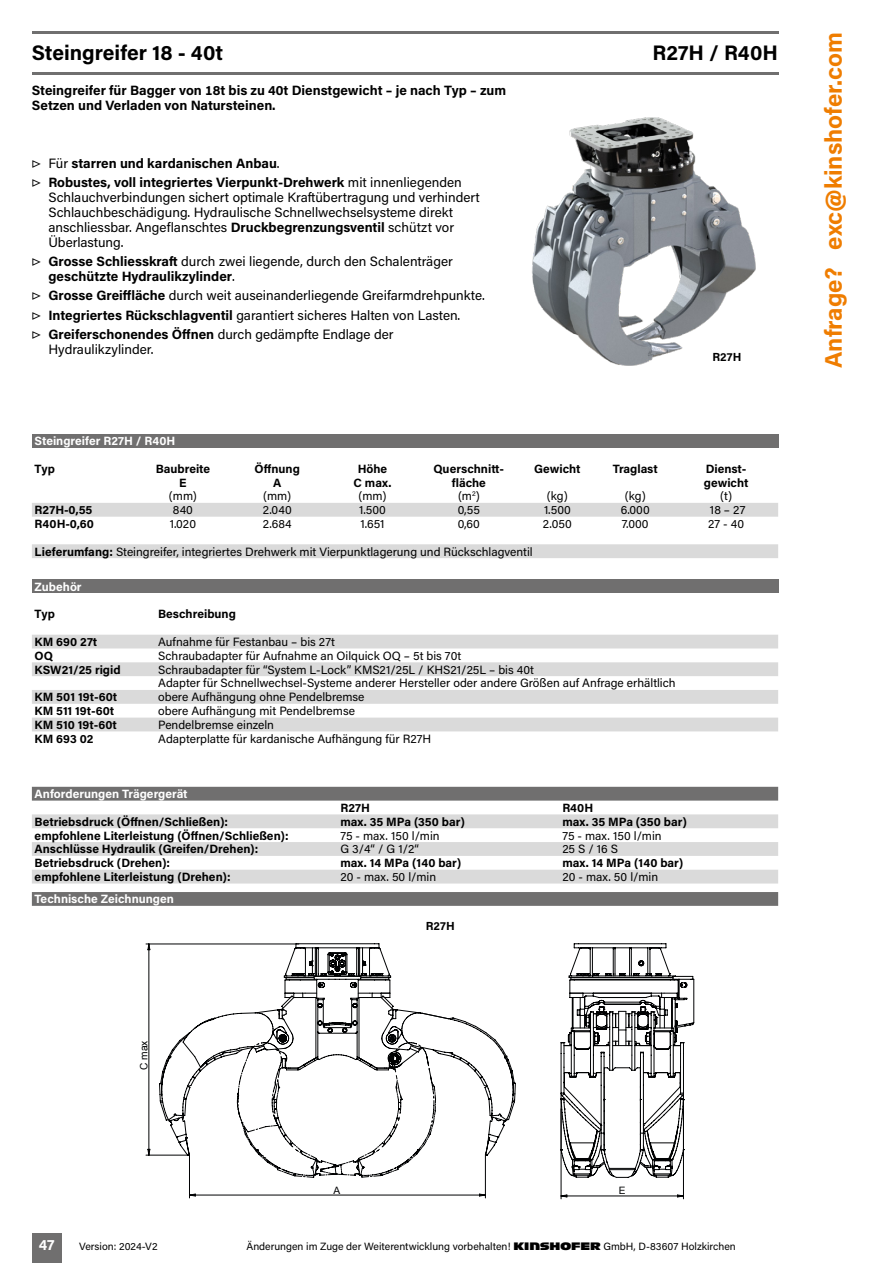
<style>
.page{position:relative;width:893px;height:1263px;background:#fff}
.page>*{position:absolute;margin:0;border:0;box-sizing:border-box;transform-origin:0 0}
.t1{font:700 24px "Acumin Pro";color:#ef7d00}
.t2{font:700 21px "Acumin Pro";color:#000}
.t3{font:700 15px "Acumin Pro";color:#fff}
.t4{font:13.5px/15px "Acumin Pro";color:#000}
.t5{font:700 13.5px/15px "Acumin Pro";color:#000}
.t6{font:12px/13.8px "Acumin Pro";color:#000}
.t7{font:700 12px "Acumin Pro";color:#000}
.t8{font:700 12px "Acumin Pro";color:#fff}
.t9{font:700 11.7px "Acumin Pro";color:#000}
.t10{font:10.5px "Acumin Pro";color:#000}
.t11{font:10.2px "Arial";color:#010203}
.s1{font-weight:400}
.s2{font-weight:700}
.s3{font-family:"Antique Olive Kinshofer"}
</style>
<div class="page">
<div style="left:32px;top:1233px;width:30px;height:30px;background:#706f6f"></div>
<div style="left:32px;top:434px;width:746px;height:14px;background:#706f6f"></div>
<svg style="left:32px;top:503px;width:746px;height:55px"></svg>
<svg style="left:560px;top:943px;width:135px;height:235px"></svg>
<hr style="left:561px;top:1109px;width:1px;height:90px;background:#010203">
<hr style="left:683px;top:1109px;width:1px;height:90px;background:#010203">
<hr style="left:561px;top:1196px;width:122px;height:1px;background:#010203">
<svg style="left:147px;top:943px;width:3px;height:7px"></svg>
<hr style="left:146px;top:944px;width:153px;height:1px;background:#010203">
<hr style="left:146px;top:1155px;width:42px;height:1px;background:#010203">
<hr style="left:149px;top:944px;width:1px;height:211px;background:#010203">
<hr style="left:189px;top:1154px;width:1px;height:44px;background:#010203">
<hr style="left:485px;top:1155px;width:1px;height:43px;background:#010203">
<hr style="left:189px;top:1195px;width:296px;height:1px;background:#010203">
<svg style="left:159px;top:943px;width:357px;height:235px"></svg>
<svg style="left:32px;top:787px;width:746px;height:119px;fill:#706f6f"></svg>
<svg style="left:32px;top:814px;width:746px;height:69px;fill:#dadada"></svg>
<img style="left:532px;top:117px;width:224px;height:249px">
<div style="left:32px;top:579px;width:746px;height:14px;background:#706f6f"></div>
<svg style="left:32px;top:635px;width:746px;height:41px"></svg>
<svg style="left:32px;top:690px;width:746px;height:41px"></svg>
<hr style="left:32px;top:72px;width:746px;height:2px;background:#706f6f">
<hr style="left:32px;top:32px;width:746px;height:2px;background:#706f6f">
<h2 class="t2" style="left:32px;top:38px;width:193px">Steingreifer 18 - 40t</h2>
<h2 class="t2" style="left:653px;top:38px;width:127px">R27H / R40H</h2>
<p class="t5" style="left:32px;top:82px;width:476px">Steingreifer für Bagger von 18t bis zu 40t Dienstgewicht – je nach Typ – zum<br>Setzen und Verladen von Natursteinen.</p>
<p class="t5" style="left:32px;top:153px;width:431px;line-height:19.2px"><span class="s1">▷ Für</span> starren und kardanischen Anbau<span class="s1">.<br>▷</span> Robustes, voll integriertes Vierpunkt-Drehwerk <span class="s1">mit innenliegenden</span></p>
<p class="t4" style="left:48px;top:189px;width:433px">Schlauchverbindungen sichert optimale Kraftübertragung und verhindert Schlauchbeschädigung. Hydraulische Schnellwechselsysteme direkt anschliessbar. Angeflanschtes <span class="s2">Druckbegrenzungsventil</span> schützt vor Überlastung.</p>
<p class="t5" style="left:48px;top:253px;width:406px;text-indent:-17px"><span class="s1">▷</span> Grosse Schliesskraft <span class="s1">durch zwei liegende, durch den Schalenträger </span>geschützte Hydraulikzylinder<span class="s1">.</span></p>
<p class="t4" style="left:32px;top:286px;width:455px;line-height:19.2px">▷ <span class="s2">Grosse Greiffläche</span> durch weit auseinanderliegende Greifarmdrehpunkte. ▷ <span class="s2">Integriertes Rückschlagventil</span> garantiert sicheres Halten von Lasten.<br>▷ <span class="s2">Greiferschonendes Öffnen</span> durch gedämpfte Endlage der</p>
<p class="t4" style="left:48px;top:341px;width:107px">Hydraulikzylinder.</p>
<p class="t9" style="left:712px;top:348px;width:30px">R27H</p>
<p class="t8" style="left:35px;top:432px;width:142px">Steingreifer R27H / R40H</p>
<p class="t7" style="left:35px;top:460px;width:22px">Typ</p>
<p class="t7" style="left:156px;top:460px;width:56px">Baubreite</p>
<p class="t7" style="left:255px;top:460px;width:47px">Öffnung</p>
<p class="t7" style="left:358px;top:460px;width:31px">Höhe</p>
<p class="t7" style="left:434px;top:460px;width:72px">Querschnitt-</p>
<p class="t7" style="left:534px;top:460px;width:48px">Gewicht</p>
<p class="t7" style="left:613px;top:460px;width:47px">Traglast</p>
<p class="t7" style="left:706px;top:460px;width:42px">Dienst-</p>
<p class="t7" style="left:179px;top:474px;width:9px">E</p>
<p class="t7" style="left:273px;top:474px;width:10px">A</p>
<p class="t7" style="left:353px;top:474px;width:39px">C max.</p>
<p class="t7" style="left:452px;top:474px;width:36px">fläche</p>
<p class="t7" style="left:704px;top:474px;width:46px">gewicht</p>
<p class="t6" style="left:169px;top:489px;width:29px">(mm)</p>
<p class="t6" style="left:263px;top:489px;width:29px">(mm)</p>
<p class="t6" style="left:358px;top:489px;width:29px">(mm)</p>
<p class="t6" style="left:458px;top:489px;width:23px">(m<sup>2</sup>)</p>
<p class="t6" style="left:547px;top:489px;width:22px">(kg)</p>
<p class="t6" style="left:625px;top:489px;width:22px">(kg)</p>
<p class="t6" style="left:720px;top:489px;width:14px">(t)</p>
<p class="t7" style="left:35px;top:501px;width:59px">R27H-0,55</p>
<p class="t6" style="left:173px;top:503px;width:22px">840</p>
<p class="t6" style="left:263px;top:503px;width:31px">2.040</p>
<p class="t6" style="left:359px;top:503px;width:28px">1.500</p>
<p class="t6" style="left:458px;top:503px;width:24px">0,55</p>
<p class="t6" style="left:544px;top:503px;width:28px">1.500</p>
<p class="t6" style="left:621px;top:503px;width:30px">6.000</p>
<p class="t6" style="left:710px;top:503px;width:37px">18 – 27</p>
<p class="t7" style="left:35px;top:515px;width:61px">R40H-0,60</p>
<p class="t6" style="left:170px;top:516px;width:28px">1.020</p>
<p class="t6" style="left:263px;top:516px;width:30px">2.684</p>
<p class="t6" style="left:360px;top:516px;width:26px">1.651</p>
<p class="t6" style="left:458px;top:516px;width:24px">0,60</p>
<p class="t6" style="left:543px;top:516px;width:30px">2.050</p>
<p class="t6" style="left:622px;top:516px;width:28px">7.000</p>
<p class="t6" style="left:708px;top:516px;width:38px">27 - 40</p>
<p class="t6" style="left:35px;top:544px;width:500px"><span class="s2">Lieferumfang:</span> Steingreifer, integriertes Drehwerk mit Vierpunktlagerung und Rückschlagventil</p>
<p class="t8" style="left:35px;top:578px;width:49px">Zubehör</p>
<p class="t7" style="left:35px;top:606px;width:22px">Typ</p>
<p class="t7" style="left:158px;top:606px;width:79px">Beschreibung</p>
<p class="t7" style="left:35px;top:633px;width:64px">KM 690 27t</p>
<p class="t6" style="left:158px;top:634px;width:178px">Aufnahme für Festanbau – bis 27t</p>
<p class="t7" style="left:35px;top:647px;width:20px">OQ</p>
<p class="t6" style="left:158px;top:648px;width:305px">Schraubadapter für Aufnahme an Oilquick OQ – 5t bis 70t</p>
<p class="t7" style="left:35px;top:661px;width:87px">KSW21/25 rigid</p>
<p class="t6" style="left:158px;top:662px;width:519px">Schraubadapter für “System L-Lock” KMS21/25L / KHS21/25L – bis 40t<br>Adapter für Schnellwechsel-Systeme anderer Hersteller oder andere Größen auf Anfrage erhältlich</p>
<p class="t7" style="left:35px;top:689px;width:84px">KM 501 19t-60t</p>
<p class="t6" style="left:158px;top:690px;width:208px">obere Aufhängung ohne Pendelbremse</p>
<p class="t7" style="left:35px;top:702px;width:81px">KM 511 19t-60t</p>
<p class="t6" style="left:158px;top:703px;width:198px">obere Aufhängung mit Pendelbremse</p>
<p class="t7" style="left:35px;top:716px;width:84px">KM 510 19t-60t</p>
<p class="t6" style="left:158px;top:717px;width:117px">Pendelbremse einzeln</p>
<p class="t7" style="left:35px;top:730px;width:60px">KM 693 02</p>
<p class="t6" style="left:158px;top:731px;width:275px">Adapterplatte für kardanische Aufhängung für R27H</p>
<p class="t8" style="left:35px;top:785px;width:154px">Anforderungen Trägergerät</p>
<p class="t7" style="left:340px;top:799px;width:31px">R27H</p>
<p class="t7" style="left:562px;top:799px;width:32px">R40H</p>
<p class="t7" style="left:35px;top:813px;width:195px">Betriebsdruck (Öffnen/Schließen):</p>
<p class="t7" style="left:340px;top:813px;width:126px">max. 35 MPa (350 bar)</p>
<p class="t7" style="left:562px;top:813px;width:126px">max. 35 MPa (350 bar)</p>
<p class="t7" style="left:35px;top:827px;width:255px">empfohlene Literleistung (Öffnen/Schließen):</p>
<p class="t6" style="left:340px;top:828px;width:101px">75 - max. 150 l/min</p>
<p class="t6" style="left:562px;top:828px;width:101px">75 - max. 150 l/min</p>
<p class="t7" style="left:35px;top:841px;width:225px">Anschlüsse Hydraulik (Greifen/Drehen):</p>
<p class="t6" style="left:340px;top:842px;width:80px">G 3/4“ / G 1/2“</p>
<p class="t6" style="left:562px;top:842px;width:57px">25 S / 16 S</p>
<p class="t7" style="left:35px;top:854px;width:137px">Betriebsdruck (Drehen):</p>
<p class="t7" style="left:340px;top:854px;width:123px">max. 14 MPa (140 bar)</p>
<p class="t7" style="left:562px;top:854px;width:123px">max. 14 MPa (140 bar)</p>
<p class="t7" style="left:35px;top:868px;width:197px">empfohlene Literleistung (Drehen):</p>
<p class="t6" style="left:340px;top:869px;width:97px">20 - max. 50 l/min</p>
<p class="t6" style="left:562px;top:869px;width:97px">20 - max. 50 l/min</p>
<p class="t8" style="left:35px;top:891px;width:141px">Technische Zeichnungen</p>
<p class="t11" style="left:137px;top:1070px;width:31px;rotate:-90deg">C max</p>
<p class="t9" style="left:426px;top:918px;width:30px">R27H</p>
<p class="t11" style="left:334px;top:1183px;width:8px">A</p>
<p class="t11" style="left:619px;top:1183px;width:8px">E</p>
<p class="t3" style="left:39px;top:1234px;width:17px">47</p>
<p class="t10" style="left:79px;top:1239px;width:80px">Version: 2024-V2</p>
<p class="t10" style="left:246px;top:1239px;width:491px">Änderungen im Zuge der Weiterentwicklung vorbehalten! <span class="s3">KINSHOFER</span> GmbH, D-83607 Holzkirchen</p>
<h1 class="t1" style="left:816px;top:368px;width:338px;rotate:-90deg">Anfrage? exc@kinshofer.com</h1>
</div>
